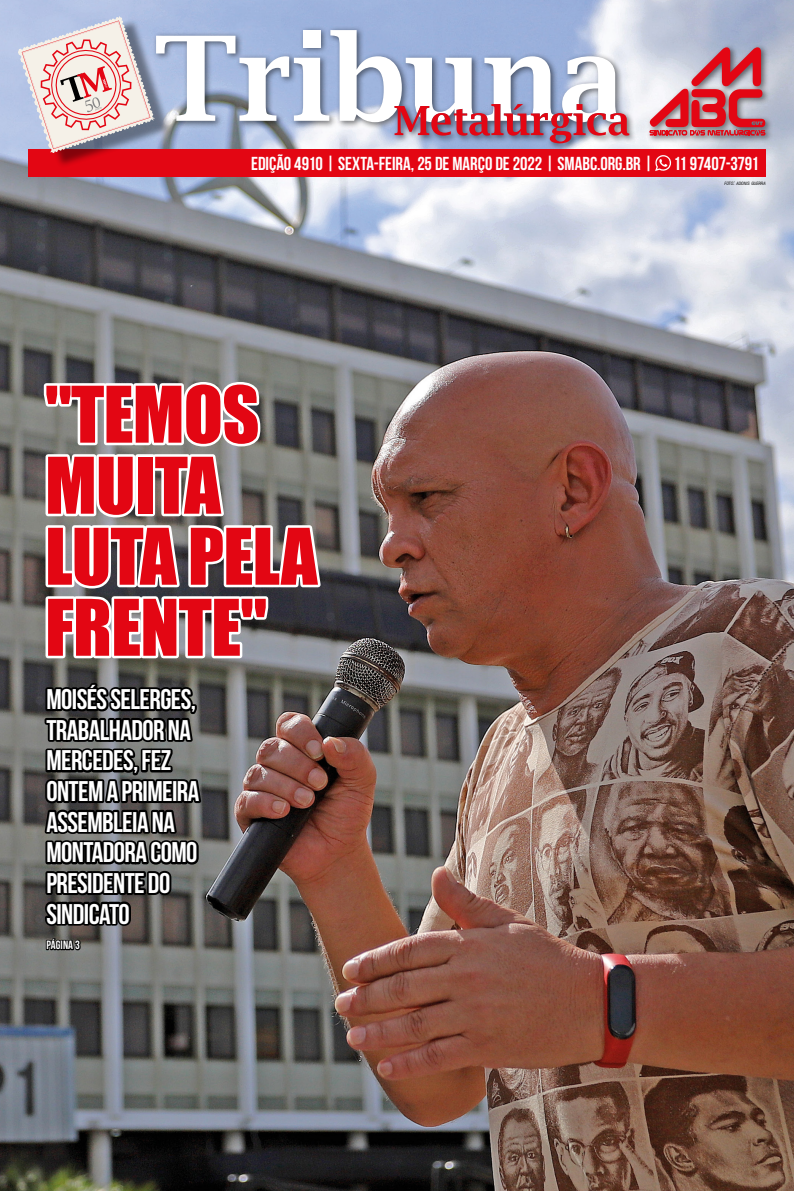
<style>
.page{position:relative;width:794px;height:1191px;background:#fff}
.page>*{position:absolute;margin:0;border:0;box-sizing:border-box;transform-origin:0 0}
.t1{font:72px/71px "Impact";letter-spacing:-.01em;color:#e30613}
.t2{font:28.4px/30.6px "Bebas Neue";letter-spacing:-.02em;color:#fff}
.t3{font:18.8px "Bebas Neue";letter-spacing:-.005em;color:#fff}
.t4{font:12px "Bebas Neue";letter-spacing:.01em;color:#fff}
.t5{font:italic condensed 4.4px "Swiss 721 BT";color:#000}
.s1{font-size:6.2px}
</style>
<div class="page">
<img style="left:0;top:0;width:794px;height:1191px">
<svg style="left:42px;top:679px;width:162px;height:282px;background:#313130"></svg>
<svg style="left:41px;top:327px;width:283px;height:334px"></svg>
<div style="left:152px;top:26px;width:621px;height:125px;background:#000;opacity:.51"></div>
<svg style="left:649px;top:47px;width:116px;height:88px;background:#cb7984"></svg>
<div style="left:28px;top:149px;width:737px;height:27px;background:#e30613"></div>
<div style="left:23px;top:19px;width:149px;height:149px;background:#000;opacity:.42"></div>
<svg style="left:18px;top:16px;width:611px;height:137px"></svg>
<svg style="left:655px;top:155px;width:16px;height:16px"></svg>
<p class="t3" style="left:251px;top:153px;width:509px">EDIÇÃO 4910 | SEXTA-FEIRA, 25 DE MARÇO DE 2022 | SMABC.ORG.BR | 11 97407-3791</p>
<p class="t5" style="left:724px;top:180px;width:43px">FOTO<span class="s1">:</span> ADONIS GUERRA</p>
<h1 class="t1" style="left:45px;top:377px;width:274px">"TEMOS<br>MUITA<br>LUTA PELA<br>FRENTE"</h1>
<p class="t2" style="left:46px;top:683px;width:155px">MOISÉS SELERGES,<br>TRABALHADOR NA<br>MERCEDES, FEZ<br>ONTEM A PRIMEIRA<br>ASSEMBLEIA NA<br>MONTADORA COMO<br>PRESIDENTE DO<br>SINDICATO</p>
<p class="t4" style="left:46px;top:938px;width:35px">PÁGINA 3</p>
</div>
